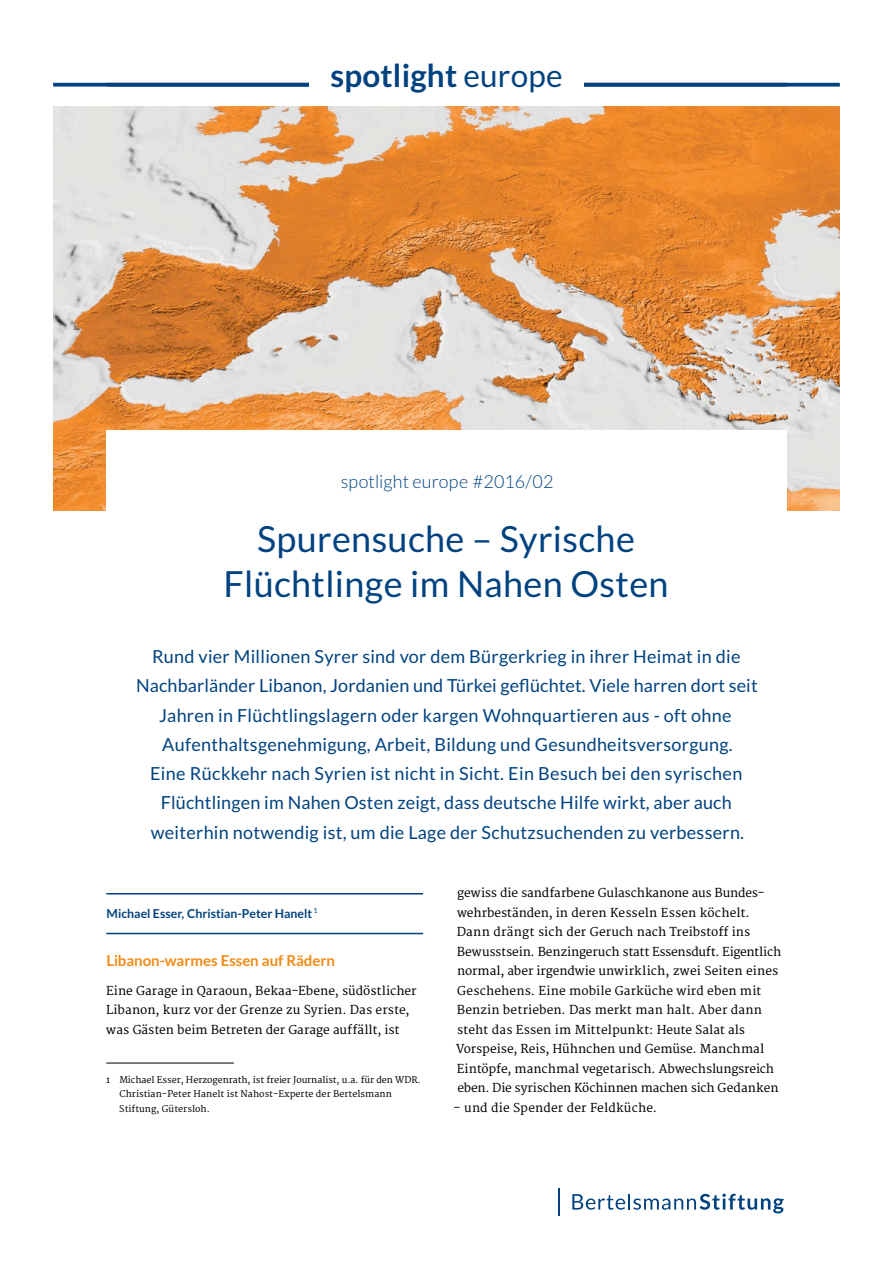
<style>
.page{position:relative;width:893px;height:1263px;background:#fff}
.page>*{position:absolute;margin:0;border:0;box-sizing:border-box;transform-origin:0 0}
.t1{font:36px/45px "Lato";letter-spacing:.01em;color:#004280;text-align:center}
.t2{font:700 31.5px "Lato";letter-spacing:.005em;color:#004280}
.t3{font:18px/29.2px "Lato";letter-spacing:.015em;color:#004280;text-align:center}
.t4{font:300 18px "Lato";letter-spacing:.005em;color:#004280}
.t5{font:700 15px "Lato";letter-spacing:-.005em;color:#f18a17}
.t6{font:700 12.3px "Lato";color:#004280}
.t7{font:12px/19.5px "Merriweather";letter-spacing:.005em;color:#000}
.t8{font:9px/14.7px "Merriweather";letter-spacing:.005em;color:#000}
.t9{font:7.2px "Lato";color:#004280}
.s1{font-weight:400}
</style>
<div class="page">
<svg style="left:53px;top:83px;width:787px;height:4px"></svg>
<img style="left:54px;top:106px;width:785px;height:404px">
<svg style="left:106px;top:83px;width:681px;height:4px;background:#0b4a85"></svg>
<svg style="left:572px;top:1193px;width:212px;height:20px"></svg>
<hr style="left:558px;top:1188px;width:2px;height:27px;background:#004280">
<div style="left:106px;top:431px;width:681px;height:232px;background:#fff"></div>
<div style="left:309px;top:53px;width:275px;height:44px;background:#fff"></div>
<hr style="left:106px;top:893px;width:317px;height:1px;background:#004280">
<hr style="left:106px;top:933px;width:317px;height:1px;background:#004280">
<hr style="left:106px;top:1063px;width:128px;height:1px;background:#000">
<h2 class="t2" style="left:330px;top:58px;width:234px">spotlight <span class="s1">europe</span></h2>
<h3 class="t4" style="left:341px;top:471px;width:214px">spotlight europe #2016/02</h3>
<h1 class="t1" style="left:223px;top:516px;width:447px">Spurensuche – Syrische<br>Flüchtlinge im Nahen Osten</h1>
<p class="t3" style="left:136px;top:642px;width:623px">Rund vier Millionen Syrer sind vor dem Bürgerkrieg in ihrer Heimat in die Nachbarländer Libanon, Jordanien und Türkei geflüchtet. Viele harren dort seit Jahren in Flüchtlingslagern oder kargen Wohnquartieren aus - oft ohne Aufenthaltsgenehmigung, Arbeit, Bildung und Gesundheitsversorgung.<br>Eine Rückkehr nach Syrien ist nicht in Sicht. Ein Besuch bei den syrischen Flüchtlingen im Nahen Osten zeigt, dass deutsche Hilfe wirkt, aber auch weiterhin notwendig ist, um die Lage der Schutzsuchenden zu verbessern.</p>
<p class="t6" style="left:107px;top:906px;width:207px">Michael Esser, Christian-Peter Hanelt</p>
<p class="t9" style="left:314px;top:906px;width:6px">1</p>
<p class="t5" style="left:106px;top:952px;width:230px">Libanon-warmes Essen auf Rädern</p>
<p class="t7" style="left:106px;top:981px;width:312px">Eine Garage in Qaraoun, Bekaa-Ebene, südöstlicher<br>Libanon, kurz vor der Grenze zu Syrien. Das erste, was Gästen beim Betreten der Garage auffällt, ist</p>
<p class="t8" style="left:119px;top:1072px;width:303px;text-indent:-13px">1 Michael Esser, Herzogenrath, ist freier Journalist, u.a. für den WDR.<br>Christian-Peter Hanelt ist Nahost-Experte der Bertelsmann<br>Stiftung, Gütersloh.</p>
<p class="t7" style="left:456px;top:883px;width:327px">gewiss die sandfarbene Gulaschkanone aus Bundes&shy;wehrbeständen, in deren Kesseln Essen köchelt.<br>Dann drängt sich der Geruch nach Treibstoff ins Bewusstsein. Benzingeruch statt Essensduft. Eigentlich normal, aber irgendwie unwirklich, zwei Seiten eines Geschehens. Eine mobile Garküche wird eben mit Benzin betrieben. Das merkt man halt. Aber dann steht das Essen im Mittelpunkt: Heute Salat als Vorspeise, Reis, Hühnchen und Gemüse. Manchmal Eintöpfe, manchmal vegetarisch. Abwechslungsreich eben. Die syrischen Köchinnen machen sich Gedanken</p>
<p class="t7" style="left:453px;top:1098px;width:205px">- und die Spender der Feldküche.</p>
</div>
